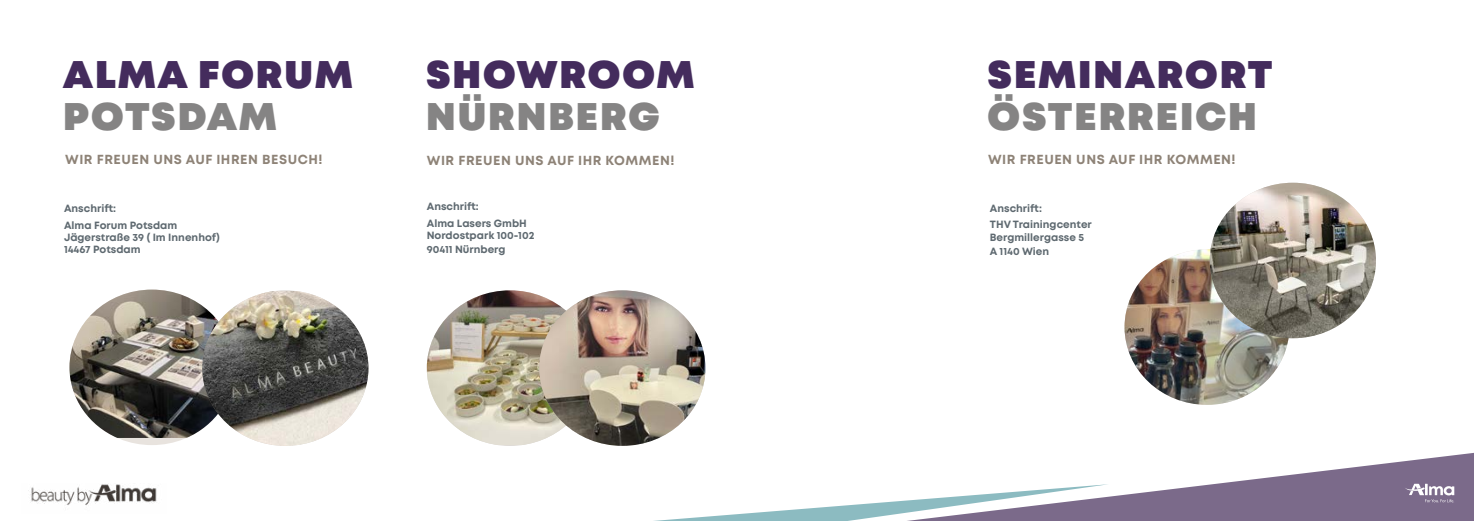
<style>
.page{position:relative;width:1474px;height:521px;background:#fff}
.page>*{position:absolute;margin:0;border:0;box-sizing:border-box;transform-origin:0 0}
.t1{font:900 38.5px/42px "Mont";letter-spacing:.05em;color:#442c5d}
.t2{font:700 13.12px "Mont";letter-spacing:.04em;color:#8e8377}
.t3{font:700 10.5px "Mont";color:#5e6970}
.s1{color:#858484}
</style>
<div class="page">
<img style="left:69px;top:290px;width:133px;height:148px">
<img style="left:1124px;top:249px;width:165px;height:156px">
<img style="left:202px;top:291px;width:166px;height:155px">
<img style="left:427px;top:290px;width:112px;height:155px">
<img style="left:539px;top:290px;width:166px;height:156px">
<img style="left:1209px;top:183px;width:166px;height:155px">
<svg style="left:654px;top:500px;width:252px;height:21px"></svg>
<svg style="left:906px;top:453px;width:567px;height:68px"></svg>
<img style="left:28px;top:484px;width:129px;height:21px">
<svg style="left:1402px;top:483px;width:52px;height:19px"></svg>
<p class="t1" style="left:63px;top:55px;width:291px">ALMA FORUM<br><span class="s1">POTSDAM</span></p>
<p class="t2" style="left:65px;top:151px;width:259px">WIR FREUEN UNS AUF IHREN BESUCH!</p>
<p class="t3" style="left:64px;top:202px;width:54px">Anschrift:</p>
<p class="t3" style="left:64px;top:218px;width:115px">Alma Forum Potsdam</p>
<p class="t3" style="left:64px;top:231px;width:157px">Jägerstraße 39 ( Im Innenhof)</p>
<p class="t3" style="left:64px;top:243px;width:78px">14467 Potsdam</p>
<p class="t1" style="left:426px;top:55px;width:270px">SHOWROOM<br><span class="s1">NÜRNBERG</span></p>
<p class="t2" style="left:427px;top:152px;width:249px">WIR FREUEN UNS AUF IHR KOMMEN!</p>
<p class="t3" style="left:427px;top:200px;width:54px">Anschrift:</p>
<p class="t3" style="left:427px;top:216px;width:102px">Alma Lasers GmbH</p>
<p class="t3" style="left:427px;top:229px;width:109px">Nordostpark 100-102</p>
<p class="t3" style="left:427px;top:243px;width:80px">90411 Nürnberg</p>
<p class="t1" style="left:987px;top:55px;width:286px">SEMINARORT<br><span class="s1">ÖSTERREICH</span></p>
<p class="t2" style="left:988px;top:151px;width:249px">WIR FREUEN UNS AUF IHR KOMMEN!</p>
<p class="t3" style="left:989px;top:201px;width:54px">Anschrift:</p>
<p class="t3" style="left:989px;top:218px;width:103px">THV Trainingcenter</p>
<p class="t3" style="left:989px;top:230px;width:96px">Bergmillergasse 5</p>
<p class="t3" style="left:989px;top:244px;width:61px">A 1140 Wien</p>
</div>
